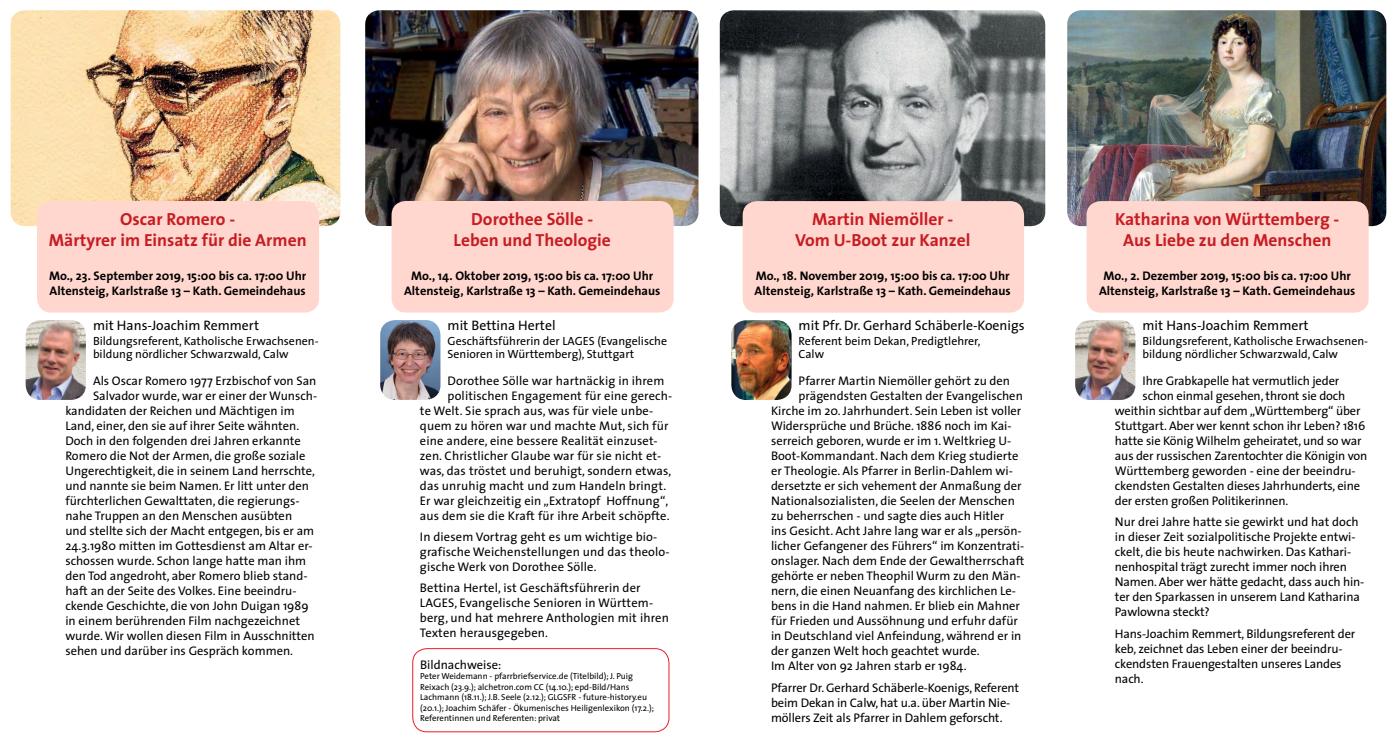
<style>
.page{position:relative;width:1397px;height:745px;background:#fff}
.page>*{position:absolute;margin:0;border:0;box-sizing:border-box;transform-origin:0 0}
.t1{font:700 17.5px/21px "The Sans";color:#c61d23;text-align:center}
.t2{font:13.75px "The Sans";color:#000}
.t3{font:12.5px/15px "The Sans";color:#000}
.t4{font:700 12.5px/15px "The Sans";color:#000}
.t5{font:11.88px/13.1px "The Sans";color:#000}
.t6{font:8.75px/10.5px "The Sans";color:#000}
</style>
<div class="page">
<div style="left:412px;top:648px;width:257px;height:83px;border:1px solid #ed1c29;border-radius:14px"></div>
<img style="left:731px;top:320px;width:60px;height:80px">
<img style="left:719px;top:10px;width:326px;height:216px">
<div style="left:742px;top:201px;width:281px;height:111px;background:#ffd7cf;border-radius:14px"></div>
<img style="left:380px;top:320px;width:60px;height:79px">
<img style="left:365px;top:10px;width:333px;height:216px">
<div style="left:391px;top:201px;width:282px;height:111px;background:#ffd7cf;border-radius:14px"></div>
<img style="left:26px;top:320px;width:60px;height:79px">
<img style="left:11px;top:10px;width:329px;height:216px">
<div style="left:37px;top:201px;width:282px;height:111px;background:#ffd7cf;border-radius:14px"></div>
<img style="left:1075px;top:320px;width:60px;height:80px">
<img style="left:1067px;top:10px;width:318px;height:216px">
<div style="left:1086px;top:201px;width:282px;height:111px;background:#ffd7cf;border-radius:14px"></div>
<h1 class="t1" style="left:49px;top:208px;width:259px">Oscar Romero -<br>Märtyrer im Einsatz für die Armen</h1>
<p class="t4" style="left:49px;top:268px;width:259px">Mo., 23. September 2019, 15:00 bis ca. 17:00 Uhr<br>Altensteig, Karlstraße 13 – Kath. Gemeindehaus</p>
<p class="t2" style="left:93px;top:314px;width:168px">mit Hans-Joachim Remmert</p>
<p class="t5" style="left:93px;top:334px;width:227px">Bildungsreferent, Katholische Erwachsenen&shy;bildung nördlicher Schwarzwald, Calw</p>
<p class="t3" style="left:93px;top:372px;width:225px">Als Oscar Romero 1977 Erzbischof von San</p>
<p class="t3" style="left:93px;top:387px;width:226px">Salvador wurde, war er einer der Wunsch-</p>
<p class="t3" style="left:65px;top:402px;width:231px">kandidaten der Reichen und Mächtigen im</p>
<p class="t3" style="left:65px;top:417px;width:235px">Land, einer, den sie auf ihrer Seite wähnten.</p>
<p class="t3" style="left:65px;top:432px;width:237px">Doch in den folgenden drei Jahren erkannte</p>
<p class="t3" style="left:65px;top:447px;width:242px">Romero die Not der Armen, die große soziale</p>
<p class="t3" style="left:65px;top:462px;width:251px">Ungerechtigkeit, die in seinem Land herrschte,</p>
<p class="t3" style="left:65px;top:477px;width:245px">und nannte sie beim Namen. Er litt unter den</p>
<p class="t3" style="left:65px;top:492px;width:235px">fürchterlichen Gewalttaten, die regierungs-</p>
<p class="t3" style="left:65px;top:507px;width:228px">nahe Truppen an den Menschen ausübten</p>
<p class="t3" style="left:65px;top:522px;width:250px">und stellte sich der Macht entgegen, bis er am</p>
<p class="t3" style="left:65px;top:537px;width:249px">24.3.1980 mitten im Gottesdienst am Altar er-</p>
<p class="t3" style="left:65px;top:552px;width:242px">schossen wurde. Schon lange hatte man ihm</p>
<p class="t3" style="left:65px;top:567px;width:244px">den Tod angedroht, aber Romero blieb stand-</p>
<p class="t3" style="left:65px;top:582px;width:233px">haft an der Seite des Volkes. Eine beeindru-</p>
<p class="t3" style="left:65px;top:597px;width:245px">ckende Geschichte, die von John Duigan 1989</p>
<p class="t3" style="left:65px;top:612px;width:236px">in einem berührenden Film nachgezeichnet</p>
<p class="t3" style="left:65px;top:627px;width:251px">wurde. Wir wollen diesen Film in Ausschnitten</p>
<p class="t3" style="left:65px;top:642px;width:229px">sehen und darüber ins Gespräch kommen.</p>
<h1 class="t1" style="left:453px;top:208px;width:159px">Dorothee Sölle -<br>Leben und Theologie</h1>
<p class="t4" style="left:404px;top:268px;width:258px;text-align:center">Mo., 14. Oktober 2019, 15:00 bis ca. 17:00 Uhr<br>Altensteig, Karlstraße 13 – Kath. Gemeindehaus</p>
<p class="t2" style="left:447px;top:314px;width:109px">mit Bettina Hertel</p>
<p class="t5" style="left:447px;top:334px;width:221px">Geschäftsführerin der LAGES (Evangelische<br>Senioren in Württemberg), Stuttgart</p>
<p class="t3" style="left:447px;top:372px;width:218px">Dorothee Sölle war hartnäckig in ihrem</p>
<p class="t3" style="left:447px;top:387px;width:226px">politischen Engagement für eine gerech-</p>
<p class="t3" style="left:420px;top:402px;width:235px">te Welt. Sie sprach aus, was für viele unbe-</p>
<p class="t3" style="left:420px;top:417px;width:250px">quem zu hören war und machte Mut, sich für</p>
<p class="t3" style="left:420px;top:432px;width:239px">eine andere, eine bessere Realität einzuset-</p>
<p class="t3" style="left:420px;top:447px;width:243px">zen. Christlicher Glaube war für sie nicht et-</p>
<p class="t3" style="left:420px;top:462px;width:253px">was, das tröstet und beruhigt, sondern etwas,</p>
<p class="t3" style="left:420px;top:477px;width:248px">das unruhig macht und zum Handeln bringt.</p>
<p class="t3" style="left:420px;top:492px;width:250px">Er war gleichzeitig ein „Extratopf Hoffnung“,</p>
<p class="t3" style="left:420px;top:507px;width:251px">aus dem sie die Kraft für ihre Arbeit schöpfte.</p>
<p class="t3" style="left:420px;top:528px;width:251px">In diesem Vortrag geht es um wichtige bio&shy;grafische Weichenstellungen und das theolo&shy;gische Werk von Dorothee Sölle.</p>
<p class="t3" style="left:420px;top:579px;width:250px">Bettina Hertel, ist Geschäftsführerin der LAGES, Evangelische Senioren in Württem&shy;berg, und hat mehrere Anthologien mit ihren Texten herausgegeben.</p>
<p class="t3" style="left:420px;top:656px;width:83px">Bildnachweise:</p>
<p class="t6" style="left:420px;top:670px;width:235px">Peter Weidemann - pfarrbriefservice.de (Titelbild); J. Puig Reixach (23.9.); alchetron.com CC (14.10.); epd-Bild/Hans Lachmann (18.11.); J.B. Seele (2.12.); GLGSFR - future-history.eu (20.1.); Joachim Schäfer - Ökumenisches Heiligenlexikon (17.2.); Referentinnen und Referenten: privat</p>
<h1 class="t1" style="left:795px;top:208px;width:177px">Martin Niemöller -<br>Vom U-Boot zur Kanzel</h1>
<p class="t4" style="left:754px;top:268px;width:258px">Mo., 18. November 2019, 15:00 bis ca. 17:00 Uhr<br>Altensteig, Karlstraße 13 – Kath. Gemeindehaus</p>
<p class="t2" style="left:798px;top:314px;width:227px">mit Pfr. Dr. Gerhard Schäberle-Koenigs</p>
<p class="t5" style="left:798px;top:334px;width:183px">Referent beim Dekan, Predigtlehrer,<br>Calw</p>
<p class="t3" style="left:798px;top:373px;width:213px">Pfarrer Martin Niemöller gehört zu den</p>
<p class="t3" style="left:798px;top:388px;width:226px">prägendsten Gestalten der Evangelischen</p>
<p class="t3" style="left:771px;top:403px;width:252px">Kirche im 20. Jahrhundert. Sein Leben ist voller</p>
<p class="t3" style="left:771px;top:418px;width:242px">Widersprüche und Brüche. 1886 noch im Kai-</p>
<p class="t3" style="left:771px;top:433px;width:242px">serreich geboren, wurde er im 1. Weltkrieg U-</p>
<p class="t3" style="left:771px;top:448px;width:249px">Boot-Kommandant. Nach dem Krieg studierte</p>
<p class="t3" style="left:771px;top:463px;width:243px">er Theologie. Als Pfarrer in Berlin-Dahlem wi-</p>
<p class="t3" style="left:771px;top:478px;width:252px">dersetzte er sich vehement der Anmaßung der</p>
<p class="t3" style="left:771px;top:493px;width:245px">Nationalsozialisten, die Seelen der Menschen</p>
<p class="t3" style="left:771px;top:508px;width:235px">zu beherrschen - und sagte dies auch Hitler</p>
<p class="t3" style="left:771px;top:523px;width:252px">ins Gesicht. Acht Jahre lang war er als „persön-</p>
<p class="t3" style="left:771px;top:538px;width:255px">licher Gefangener des Führers“ im Konzentrati-</p>
<p class="t3" style="left:771px;top:553px;width:255px">onslager. Nach dem Ende der Gewaltherrschaft</p>
<p class="t3" style="left:771px;top:568px;width:251px">gehörte er neben Theophil Wurm zu den Män-</p>
<p class="t3" style="left:771px;top:583px;width:246px">nern, die einen Neuanfang des kirchlichen Le-</p>
<p class="t3" style="left:771px;top:598px;width:250px">bens in die Hand nahmen. Er blieb ein Mahner</p>
<p class="t3" style="left:771px;top:613px;width:248px">für Frieden und Aussöhnung und erfuhr dafür</p>
<p class="t3" style="left:771px;top:628px;width:252px">in Deutschland viel Anfeindung, während er in</p>
<p class="t3" style="left:771px;top:643px;width:210px">der ganzen Welt hoch geachtet wurde.</p>
<p class="t3" style="left:771px;top:658px;width:197px">Im Alter von 92 Jahren starb er 1984.</p>
<p class="t3" style="left:771px;top:679px;width:249px">Pfarrer Dr. Gerhard Schäberle-Koenigs, Referent beim Dekan in Calw, hat u.a. über Martin Nie&shy;möllers Zeit als Pfarrer in Dahlem geforscht.</p>
<h1 class="t1" style="left:1114px;top:208px;width:226px">Katharina von Württemberg -<br>Aus Liebe zu den Menschen</h1>
<p class="t4" style="left:1098px;top:268px;width:258px;text-align:center">Mo., 2. Dezember 2019, 15:00 bis ca. 17:00 Uhr<br>Altensteig, Karlstraße 13 – Kath. Gemeindehaus</p>
<p class="t2" style="left:1142px;top:314px;width:168px">mit Hans-Joachim Remmert</p>
<p class="t5" style="left:1142px;top:334px;width:227px">Bildungsreferent, Katholische Erwachsenen&shy;bildung nördlicher Schwarzwald, Calw</p>
<p class="t3" style="left:1142px;top:373px;width:198px">Ihre Grabkapelle hat vermutlich jeder</p>
<p class="t3" style="left:1142px;top:388px;width:204px">schon einmal gesehen, thront sie doch</p>
<p class="t3" style="left:1114px;top:403px;width:247px">weithin sichtbar auf dem „Württemberg“ über</p>
<p class="t3" style="left:1114px;top:418px;width:252px">Stuttgart. Aber wer kennt schon ihr Leben? 1816</p>
<p class="t3" style="left:1114px;top:433px;width:248px">hatte sie König Wilhelm geheiratet, und so war</p>
<p class="t3" style="left:1114px;top:448px;width:254px">aus der russischen Zarentochter die Königin von</p>
<p class="t3" style="left:1114px;top:463px;width:242px">Württemberg geworden - eine der beeindru-</p>
<p class="t3" style="left:1114px;top:478px;width:247px">ckendsten Gestalten dieses Jahrhunderts, eine</p>
<p class="t3" style="left:1114px;top:493px;width:175px">der ersten großen Politikerinnen.</p>
<p class="t3" style="left:1114px;top:514px;width:251px">Nur drei Jahre hatte sie gewirkt und hat doch in dieser Zeit sozialpolitische Projekte entwi&shy;ckelt, die bis heute nachwirken. Das Kathari&shy;nenhospital trägt zurecht immer noch ihren Namen. Aber wer hätte gedacht, dass auch hin&shy;ter den Sparkassen in unserem Land Katharina Pawlowna steckt?</p>
<p class="t3" style="left:1114px;top:625px;width:242px">Hans-Joachim Remmert, Bildungsreferent der keb, zeichnet das Leben einer der beeindru&shy;ckendsten Frauengestalten unseres Landes nach.</p>
</div>
